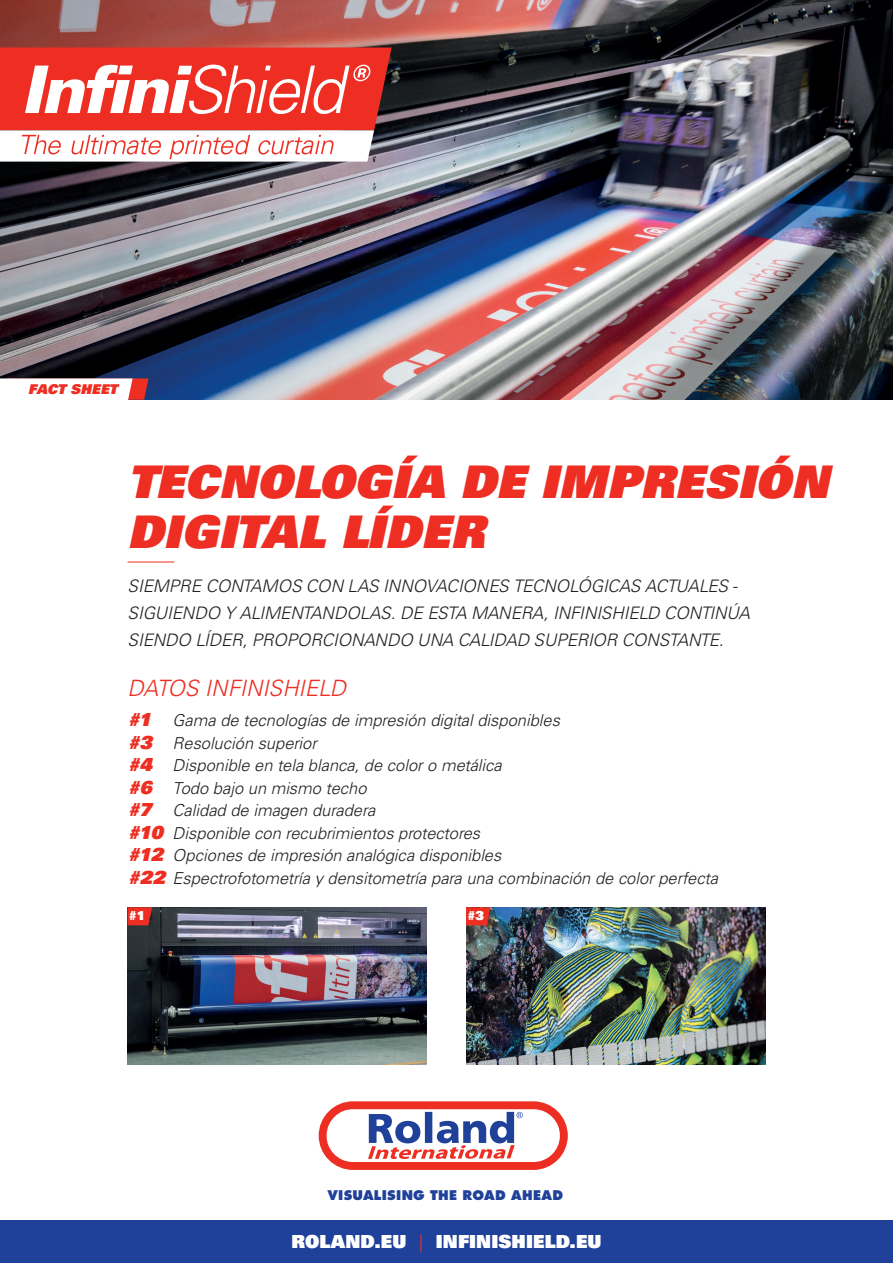
<style>
.page{position:relative;width:893px;height:1263px;background:#fff}
.page>*{position:absolute;margin:0;border:0;box-sizing:border-box;transform-origin:0 0}
.t1{font:45px/49.5px "Univers LT Std X Black Obl";letter-spacing:.005em;color:#ee2e22}
.t2{font:italic 300 22.5px "Univers LT Std";letter-spacing:-.005em;color:#ee2e22}
.t3{font:18px "Univers LT Std X Black";letter-spacing:.005em;color:#fff}
.t4{font:italic 300 17.25px/27px "Univers LT Std";letter-spacing:-.01em;color:#231f20}
.t5{font:italic 300 16.5px "Univers LT Std";color:#231f20}
.t6{font:13.5px "Univers LT Std X Black Obl";letter-spacing:.005em;color:#ee2e22}
.t7{font:800 12.9px "Futura Std";letter-spacing:.02em;color:#20419a}
.t8{font:12.3px "Univers LT Std X Black";color:#fff}
.s1{font-family:"Univers LT Std X Black Obl";font-weight:400;font-style:normal;font-size:18px;color:#ee2e22}
.s2{font-family:"Univers LT Std";font-weight:300;color:#ee2e22}
</style>
<div class="page">
<img style="left:545px;top:0;width:348px;height:400px">
<img style="left:0;top:0;width:545px;height:400px">
<svg style="left:0;top:47px;width:392px;height:115px"></svg>
<hr style="left:128px;top:562px;width:46px;height:1px;background:#ee2e22">
<img style="left:128px;top:907px;width:299px;height:157px">
<img style="left:466px;top:907px;width:299px;height:157px">
<svg style="left:127px;top:907px;width:25px;height:18px"></svg>
<svg style="left:466px;top:907px;width:25px;height:18px"></svg>
<div style="left:0;top:1220px;width:893px;height:43px;background:#20419a"></div>
<svg style="left:319px;top:1101px;width:249px;height:69px"></svg>
<svg style="left:0;top:378px;width:149px;height:22px"></svg>
<p class="t6" style="left:28px;top:380px;width:91px">FACT SHEET</p>
<p class="t1" style="left:128px;top:457px;width:702px">TECNOLOGÍA DE IMPRESIÓN<br>DIGITAL LÍDER</p>
<p class="t4" style="left:128px;top:572px;width:624px">SIEMPRE CONTAMOS CON LAS INNOVACIONES TECNOLÓGICAS ACTUALES -<br>SIGUIENDO Y ALIMENTANDOLAS. DE ESTA MANERA, INFINISHIELD CONTINÚA<br>SIENDO LÍDER, PROPORCIONANDO UNA CALIDAD SUPERIOR CONSTANTE.</p>
<p class="t2" style="left:128px;top:675px;width:220px">DATOS INFINISHIELD</p>
<p class="t5" style="left:128px;top:710px;width:434px"><span class="s1">#1</span> Gama de tecnologías de impresión digital disponibles</p>
<p class="t5" style="left:128px;top:733px;width:191px"><span class="s1">#3</span> Resolución superior</p>
<p class="t5" style="left:128px;top:755px;width:376px"><span class="s1">#4</span> Disponible en tela blanca, de color o metálica</p>
<p class="t5" style="left:128px;top:778px;width:240px"><span class="s1">#6</span> Todo bajo un mismo techo</p>
<p class="t5" style="left:128px;top:800px;width:249px"><span class="s1">#7</span> Calidad de imagen duradera</p>
<p class="t5" style="left:128px;top:823px;width:354px"><span class="s1">#10</span> Disponible con recubrimientos protectores</p>
<p class="t5" style="left:128px;top:845px;width:375px"><span class="s1">#12</span> Opciones de impresión analógica disponibles</p>
<p class="t5" style="left:128px;top:868px;width:592px"><span class="s1">#22</span> Espectrofotometría y densitometría para una combinación de color perfecta</p>
<p class="t8" style="left:129px;top:908px;width:18px">#1</p>
<p class="t8" style="left:467px;top:908px;width:19px">#3</p>
<p class="t7" style="left:327px;top:1187px;width:237px">VISUALISING THE ROAD AHEAD</p>
<p class="t3" style="left:291px;top:1229px;width:312px">ROLAND.EU <span class="s2">|</span> INFINISHIELD.EU</p>
</div>
